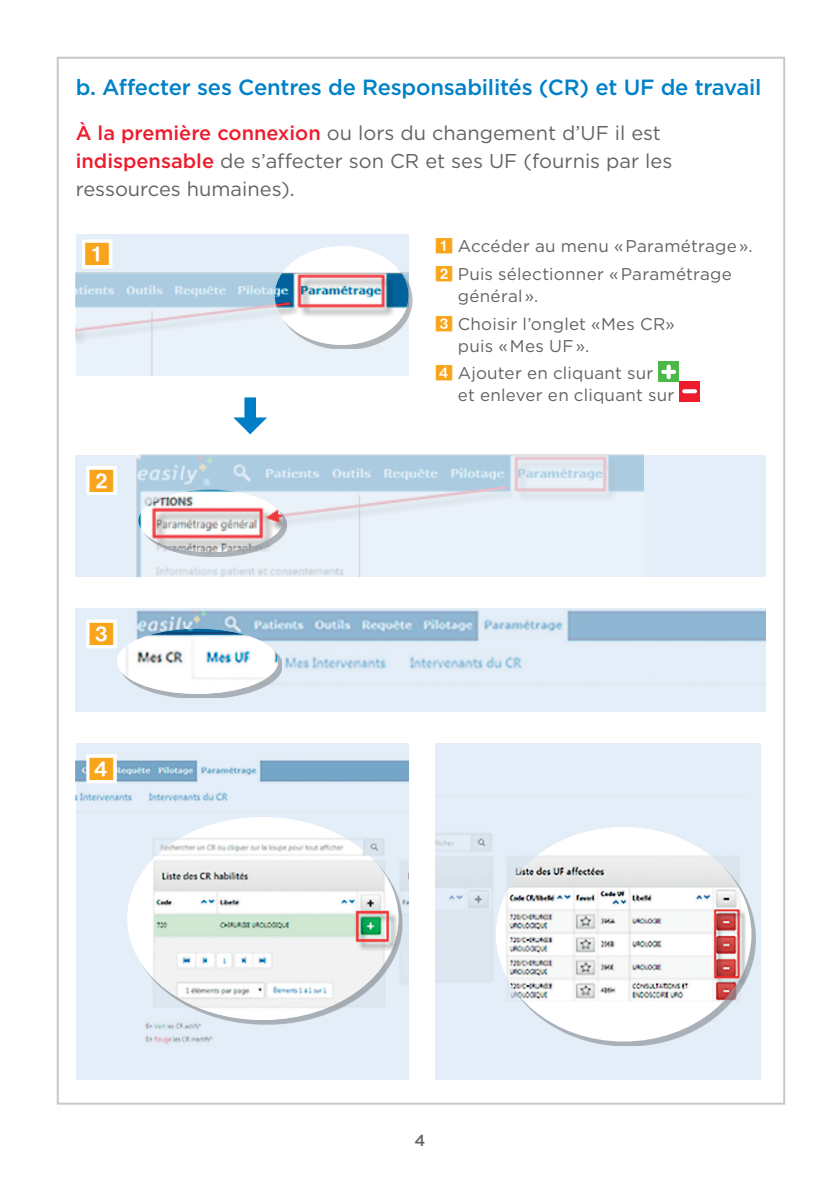
<style>
.page{position:relative;width:840px;height:1191px;background:#fff}
.page>*{position:absolute;margin:0;border:0;box-sizing:border-box;transform-origin:0 0}
.t1{font:26px "Bundesbahn Pi One";color:#f9a51b}
.t2{font:500 22px "Gotham";letter-spacing:-.01em;color:#0081c8}
.t3{font:20px/28px "Gotham";color:#636366}
.t4{font:17px/27.6px "Gotham";letter-spacing:.015em;color:#636366}
.t5{font:500 16px "Gotham";color:#636366}
.s1{font-weight:500;color:#ee1b2c}
.s2{font-family:"Bundesbahn Pi One";font-size:18px;color:#f9a51b}
</style>
<div class="page">
<svg style="left:233px;top:397px;width:34px;height:37px"></svg>
<div style="left:76px;top:234px;width:332px;height:141px;background:#e4eef8"></div>
<img style="left:76px;top:273px;width:198px;height:102px">
<div style="left:278px;top:250px;width:134px;height:99px;background:#231f20;opacity:.3"></div>
<div style="left:274px;top:246px;width:134px;height:99px;background:#fff;border-radius:50%"></div>
<img style="left:274px;top:273px;width:134px;height:72px">
<svg style="left:82px;top:239px;width:31px;height:30px"></svg>
<div style="left:658px;top:362px;width:20px;height:20px;background:#4cb848"></div>
<svg style="left:661px;top:364px;width:14px;height:15px"></svg>
<div style="left:679px;top:381px;width:20px;height:20px;background:#ee1b2c"></div>
<svg style="left:681px;top:389px;width:15px;height:4px"></svg>
<div style="left:76px;top:455px;width:689px;height:121px;background:#e4eef8"></div>
<img style="left:136px;top:455px;width:507px;height:121px">
<div style="left:142px;top:494px;width:144px;height:62px;background:#231f20;opacity:.3"></div>
<img style="left:138px;top:490px;width:144px;height:62px">
<svg style="left:86px;top:466px;width:31px;height:29px"></svg>
<div style="left:76px;top:608px;width:689px;height:103px;background:#e4eef8"></div>
<img style="left:136px;top:610px;width:629px;height:59px">
<div style="left:121px;top:633px;width:161px;height:65px;background:#231f20;opacity:.3"></div>
<img style="left:120px;top:628px;width:158px;height:66px">
<svg style="left:86px;top:619px;width:31px;height:29px"></svg>
<div style="left:76px;top:743px;width:332px;height:336px;background:#e4eef8"></div>
<img style="left:76px;top:760px;width:332px;height:284px">
<div style="left:131px;top:821px;width:271px;height:203px;background:#231f20;opacity:.3"></div>
<img style="left:127px;top:817px;width:271px;height:203px">
<svg style="left:83px;top:754px;width:37px;height:32px"></svg>
<div style="left:435px;top:743px;width:325px;height:336px;background:#e4eef8"></div>
<img style="left:435px;top:833px;width:58px;height:148px">
<div style="left:499px;top:831px;width:256px;height:215px;background:#231f20;opacity:.3"></div>
<div style="left:495px;top:827px;width:256px;height:214px;background:#fff;border-radius:50%"></div>
<img style="left:495px;top:827px;width:251px;height:174px">
<p class="t2" style="left:76px;top:73px;width:687px">b. Affecter ses Centres de Responsabilités (CR) et UF de travail</p>
<p class="t3" style="left:76px;top:119px;width:597px"><span class="s1">À la première connexion</span> ou lors du changement d’UF il est <span class="s1">indispensable</span> de s’affecter son CR et ses UF (fournis par les ressources humaines).</p>
<h1 class="t1" style="left:84px;top:242px;width:27px">1</h1>
<p class="t4" style="left:435px;top:232px;width:319px"><span class="s2">1^</span>Accéder au menu « Paramétrage ».<br><span class="s2">2^</span>Puis sélectionner « Paramétrage</p>
<p class="t4" style="left:435px;top:282px;width:241px;text-indent:23px">général ».<br><span class="s2">3^</span>Choisir l’onglet «Mes CR»</p>
<p class="t4" style="left:435px;top:331px;width:219px;text-indent:23px">puis « Mes UF ».<br><span class="s2">4^</span>Ajouter en cliquant sur</p>
<p class="t4" style="left:457px;top:381px;width:218px">et enlever en cliquant sur</p>
<h1 class="t1" style="left:88px;top:469px;width:27px">2</h1>
<h1 class="t1" style="left:88px;top:622px;width:27px">3</h1>
<h1 class="t1" style="left:88px;top:757px;width:27px">4</h1>
<p class="t5" style="left:414px;top:1129px;width:12px">4</p>
</div>
